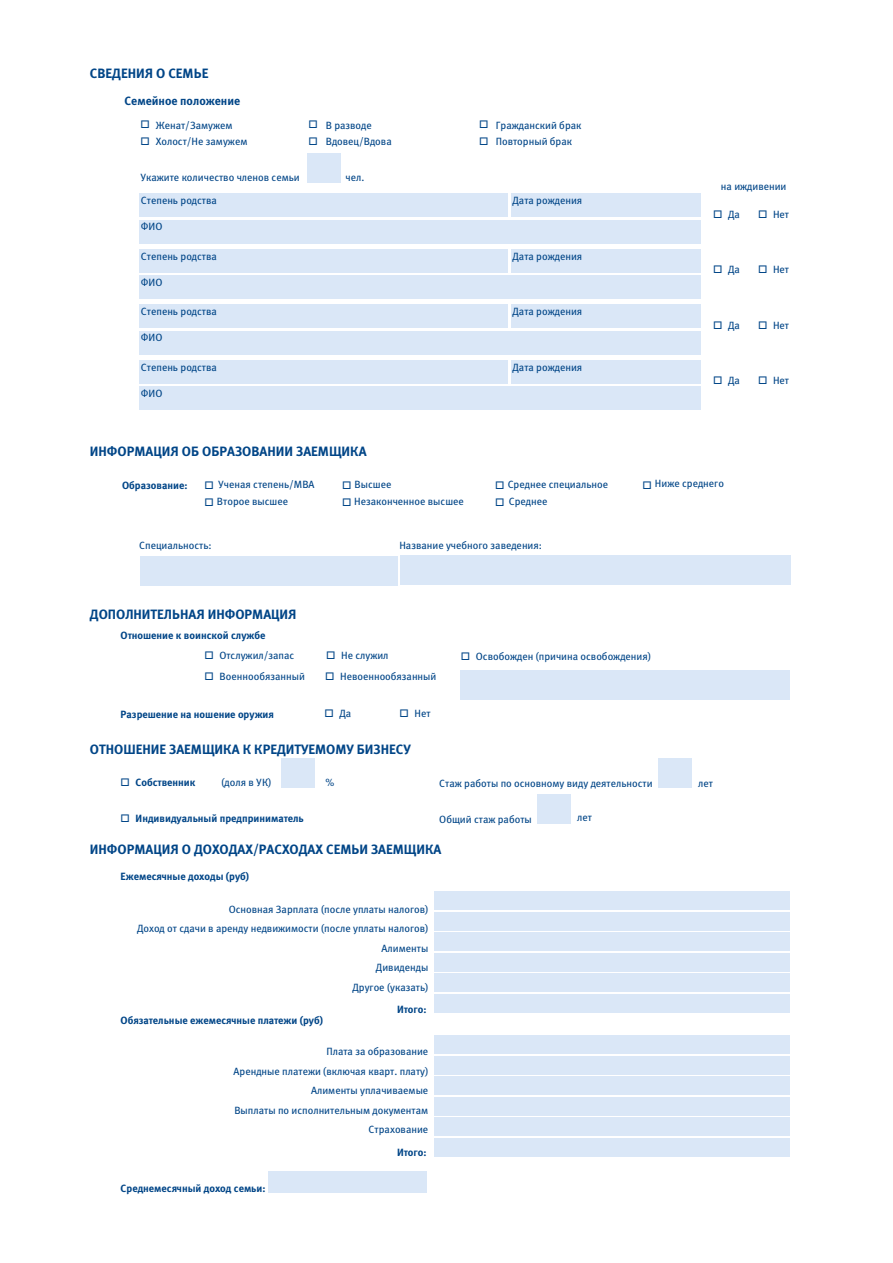
<style>
.page{position:relative;width:893px;height:1263px;background:#fff}
.page>*{position:absolute;margin:0;border:0;box-sizing:border-box;transform-origin:0 0}
.t1{font:13.5px "Meta Bold Cyr LF";color:#004587}
.t2{font:12px "Meta Bold Cyr LF";color:#004587}
.t3{font:10.5px/19.5px "Meta Book Cyr LF";color:#004587}
.t4{font:10.5px "Meta Bold Cyr LF";color:#004587}
</style>
<div class="page">
<div style="left:307px;top:153px;width:34px;height:30px;background:#dae7f7"></div>
<div style="left:139px;top:194px;width:368px;height:23px;background:#dae7f7"></div>
<div style="left:139px;top:220px;width:561px;height:23px;background:#dae7f7"></div>
<div style="left:511px;top:194px;width:189px;height:23px;background:#dae7f7"></div>
<div style="left:139px;top:249px;width:368px;height:23px;background:#dae7f7"></div>
<div style="left:139px;top:276px;width:561px;height:23px;background:#dae7f7"></div>
<div style="left:511px;top:249px;width:189px;height:23px;background:#dae7f7"></div>
<div style="left:139px;top:305px;width:368px;height:23px;background:#dae7f7"></div>
<div style="left:139px;top:331px;width:561px;height:23px;background:#dae7f7"></div>
<div style="left:511px;top:305px;width:189px;height:23px;background:#dae7f7"></div>
<div style="left:139px;top:360px;width:368px;height:23px;background:#dae7f7"></div>
<div style="left:139px;top:387px;width:561px;height:23px;background:#dae7f7"></div>
<div style="left:511px;top:360px;width:189px;height:23px;background:#dae7f7"></div>
<div style="left:140px;top:556px;width:257px;height:29px;background:#dae7f7"></div>
<div style="left:400px;top:555px;width:390px;height:30px;background:#dae7f7"></div>
<div style="left:460px;top:670px;width:330px;height:29px;background:#dae7f7"></div>
<div style="left:282px;top:758px;width:33px;height:29px;background:#dae7f7"></div>
<div style="left:435px;top:892px;width:355px;height:18px;background:#dae7f7"></div>
<div style="left:435px;top:912px;width:355px;height:18px;background:#dae7f7"></div>
<div style="left:435px;top:933px;width:355px;height:18px;background:#dae7f7"></div>
<div style="left:435px;top:953px;width:355px;height:18px;background:#dae7f7"></div>
<div style="left:435px;top:974px;width:355px;height:18px;background:#dae7f7"></div>
<div style="left:435px;top:994px;width:355px;height:18px;background:#dae7f7"></div>
<div style="left:435px;top:1036px;width:355px;height:18px;background:#dae7f7"></div>
<div style="left:435px;top:1056px;width:355px;height:18px;background:#dae7f7"></div>
<div style="left:435px;top:1077px;width:355px;height:18px;background:#dae7f7"></div>
<div style="left:435px;top:1097px;width:355px;height:18px;background:#dae7f7"></div>
<div style="left:435px;top:1118px;width:355px;height:18px;background:#dae7f7"></div>
<div style="left:435px;top:1138px;width:355px;height:18px;background:#dae7f7"></div>
<div style="left:658px;top:758px;width:34px;height:29px;background:#dae7f7"></div>
<div style="left:538px;top:794px;width:33px;height:29px;background:#dae7f7"></div>
<div style="left:268px;top:1171px;width:159px;height:21px;background:#dae7f7"></div>
<p class="t1" style="left:90px;top:65px;width:120px">СВЕДЕНИЯ О СЕМЬЕ</p>
<p class="t2" style="left:125px;top:93px;width:117px">Семейное положение</p>
<p class="t3" style="left:156px;top:117px;width:93px;line-height:16.5px">Женат/Замужем<br>Холост/Не замужем</p>
<p class="t3" style="left:326px;top:117px;width:68px;line-height:16.5px">В разводе<br>Вдовец/Вдова</p>
<p class="t3" style="left:496px;top:117px;width:87px;line-height:16.5px">Гражданский брак<br>Повторный брак</p>
<p class="t3" style="left:140px;top:168px;width:161px">Укажите количество членов семьи</p>
<p class="t3" style="left:345px;top:168px;width:20px">чел.</p>
<p class="t3" style="left:141px;top:191px;width:78px">Cтепень родства</p>
<p class="t3" style="left:141px;top:217px;width:23px">ФИО</p>
<p class="t3" style="left:141px;top:246px;width:78px">Cтепень родства</p>
<p class="t3" style="left:141px;top:272px;width:23px">ФИО</p>
<p class="t3" style="left:141px;top:302px;width:78px">Cтепень родства</p>
<p class="t3" style="left:141px;top:328px;width:23px">ФИО</p>
<p class="t3" style="left:141px;top:357px;width:78px">Cтепень родства</p>
<p class="t3" style="left:141px;top:383px;width:23px">ФИО</p>
<p class="t1" style="left:90px;top:443px;width:278px">ИНФОРМАЦИЯ ОБ ОБРАЗОВАНИИ ЗАЕМЩИКА</p>
<p class="t3" style="left:512px;top:191px;width:71px">Дата рождения</p>
<p class="t3" style="left:512px;top:246px;width:71px">Дата рождения</p>
<p class="t3" style="left:512px;top:302px;width:71px">Дата рождения</p>
<p class="t3" style="left:512px;top:357px;width:71px">Дата рождения</p>
<p class="t3" style="left:205px;top:475px;width:111px">□ Ученая степень/МВА</p>
<p class="t3" style="left:205px;top:492px;width:85px">□ Второе высшее</p>
<p class="t3" style="left:342px;top:492px;width:123px">□ Незаконченное высшее</p>
<p class="t3" style="left:495px;top:491px;width:54px">□ Среднее</p>
<p class="t4" style="left:122px;top:479px;width:67px">Образование:</p>
<p class="t3" style="left:342px;top:475px;width:51px">□ Высшее</p>
<p class="t3" style="left:495px;top:475px;width:115px">□ Среднее специальное</p>
<p class="t3" style="left:139px;top:535px;width:74px">Специальность:</p>
<p class="t3" style="left:399px;top:536px;width:144px">Название учебного заведения:</p>
<p class="t1" style="left:90px;top:606px;width:208px">ДОПОЛНИТЕЛЬНАЯ ИНФОРМАЦИЯ</p>
<p class="t4" style="left:121px;top:630px;width:146px">Отношение к воинской службе</p>
<p class="t3" style="left:721px;top:177px;width:67px">на иждивении</p>
<p class="t3" style="left:713px;top:204px;width:28px">□ Да</p>
<p class="t3" style="left:758px;top:204px;width:33px">□ Нет</p>
<p class="t3" style="left:713px;top:260px;width:28px">□ Да</p>
<p class="t3" style="left:758px;top:260px;width:33px">□ Нет</p>
<p class="t3" style="left:713px;top:315px;width:28px">□ Да</p>
<p class="t3" style="left:758px;top:315px;width:33px">□ Нет</p>
<p class="t3" style="left:713px;top:371px;width:28px">□ Да</p>
<p class="t3" style="left:758px;top:371px;width:33px">□ Нет</p>
<p class="t3" style="left:643px;top:474px;width:83px">□ Ниже среднего</p>
<p class="t3" style="left:204px;top:646px;width:91px">□ Отслужил/запас</p>
<p class="t3" style="left:326px;top:646px;width:64px">□ Не служил</p>
<p class="t3" style="left:461px;top:647px;width:192px">□ Освобожден (причина освобождения)</p>
<p class="t3" style="left:325px;top:666px;width:113px">□ Невоеннообязанный</p>
<p class="t3" style="left:324px;top:704px;width:28px">□ Да</p>
<p class="t3" style="left:399px;top:704px;width:33px">□ Нет</p>
<p class="t3" style="left:220px;top:666px;width:87px">Военнообязанный</p>
<p class="t4" style="left:121px;top:708px;width:155px">Разрешение на ношение оружия</p>
<p class="t1" style="left:90px;top:741px;width:322px">ОТНОШЕНИЕ ЗАЕМЩИКА К КРЕДИТУЕМОМУ БИЗНЕСУ</p>
<p class="t4" style="left:136px;top:776px;width:61px">Собственник</p>
<p class="t3" style="left:222px;top:773px;width:51px">(доля в УК)</p>
<p class="t3" style="left:326px;top:773px;width:10px">%</p>
<p class="t4" style="left:136px;top:812px;width:170px">Индивидуальный предприниматель</p>
<p class="t3" style="left:439px;top:773px;width:215px">Стаж работы по основному виду деятельности</p>
<p class="t3" style="left:698px;top:773px;width:16px">лет</p>
<p class="t3" style="left:439px;top:809px;width:94px">Общий стаж работы</p>
<p class="t3" style="left:577px;top:808px;width:16px">лет</p>
<p class="t1" style="left:90px;top:842px;width:353px">ИНФОРМАЦИЯ О ДОХОДАХ/РАСХОДАХ СЕМЬИ ЗАЕМЩИКА</p>
<p class="t4" style="left:121px;top:870px;width:130px">Ежемесячные доходы (руб)</p>
<p class="t3" style="left:137px;top:899px;width:293px;text-align:right">Основная Зарплата (после уплаты налогов)<br>Доход от сдачи в аренду недвижимости (после уплаты налогов)<br>Алименты<br>Дивиденды<br>Другое (указать)</p>
<p class="t4" style="left:121px;top:1014px;width:204px">Обязательные ежемесячные платежи (руб)</p>
<p class="t4" style="left:397px;top:1003px;width:31px">Итого:</p>
<p class="t3" style="left:234px;top:1042px;width:196px;text-align:right">Плата за образование<br>Арендные платежи (включая кварт. плату)<br>Алименты уплачиваемые<br>Выплаты по исполнительным документам<br>Страхование</p>
<p class="t4" style="left:121px;top:1182px;width:146px">Среднемесячный доход семьи:</p>
<p class="t4" style="left:397px;top:1146px;width:31px">Итого:</p>
</div>
